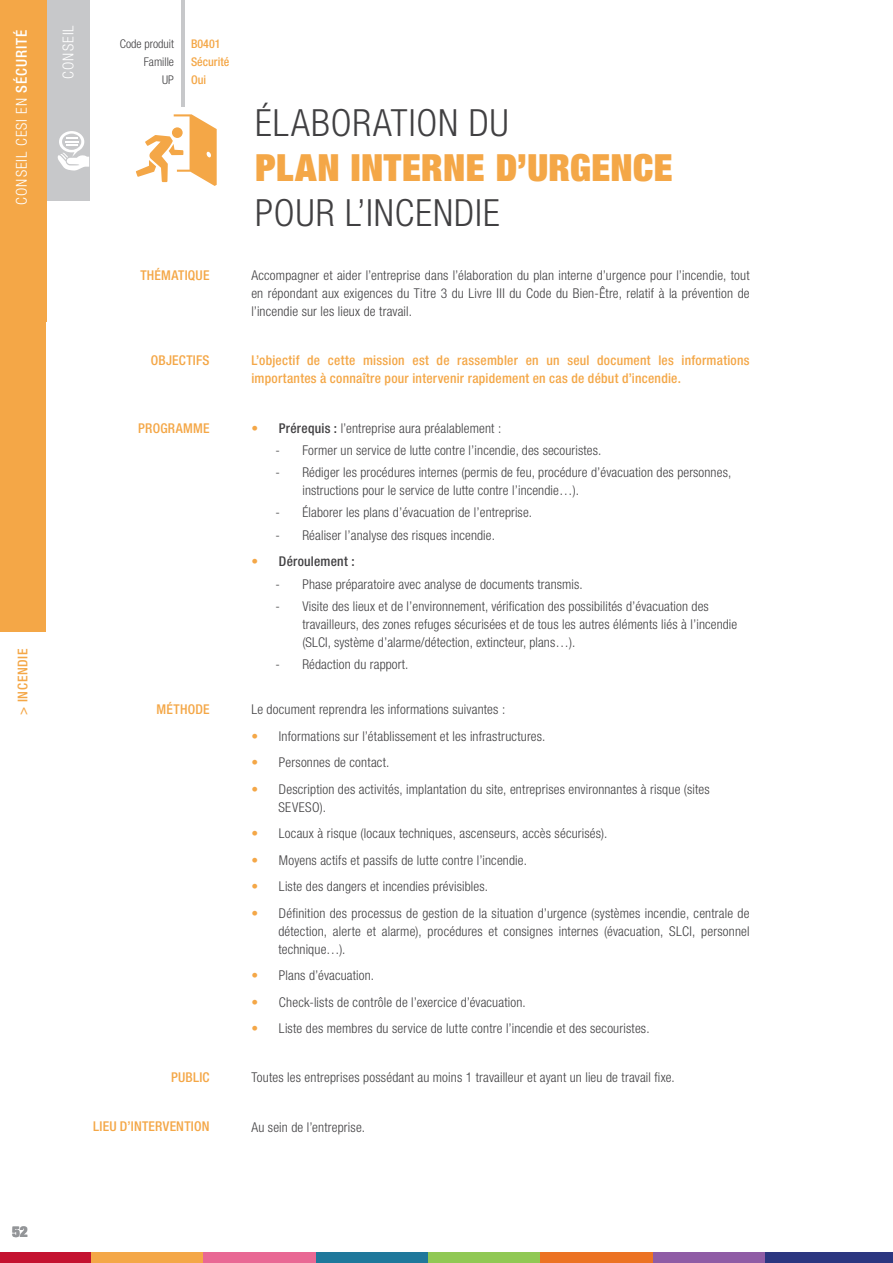
<style>
.page{position:relative;width:893px;height:1263px;background:#fff}
.page>*{position:absolute;margin:0;border:0;box-sizing:border-box;transform-origin:0 0}
.t1{font:300 condensed 37.5px "Helvetica Neue";letter-spacing:.025em;color:#414042}
.t2{font:900 expanded 37.5px "Helvetica Neue";letter-spacing:.01em;color:#f4a747}
.t3{font:300 condensed 15px "Helvetica Neue";letter-spacing:.07em;color:#fff}
.t4{font:900 expanded 15px "Helvetica Neue";color:#939598}
.t5{font:300 condensed 13.5px/18px "Helvetica Neue";letter-spacing:.01em;color:#414042}
.t6{font:500 condensed 13.5px/18px "Helvetica Neue";letter-spacing:.02em;color:#f4a747}
.t7{font:500 condensed 13.5px "Helvetica Neue";letter-spacing:.015em;color:#414042}
.t8{font:500 condensed 13.5px "Helvetica Neue";letter-spacing:.05em;color:#f4a747}
.t9{font:300 condensed 12px "Helvetica Neue";color:#414042}
.t10{font:500 condensed 12px "Helvetica Neue";color:#f4a747}
.s1{font-weight:500}
.s2{color:#f4a747}
.s3{font-weight:300;color:#f4a747}
</style>
<div class="page">
<div style="left:91px;top:1252px;width:113px;height:11px;background:#f4a747"></div>
<div style="left:204px;top:1252px;width:112px;height:11px;background:#e96894"></div>
<div style="left:316px;top:1252px;width:112px;height:11px;background:#1f789b"></div>
<div style="left:428px;top:1252px;width:113px;height:11px;background:#90c854"></div>
<div style="left:540px;top:1252px;width:113px;height:11px;background:#ec7223"></div>
<div style="left:653px;top:1252px;width:112px;height:11px;background:#8f5ca5"></div>
<div style="left:765px;top:1252px;width:128px;height:11px;background:#2b3680"></div>
<div style="left:0;top:1252px;width:91px;height:11px;background:#c41230"></div>
<div style="left:46px;top:0;width:43px;height:201px;background:#c7c8ca"></div>
<svg style="left:58px;top:131px;width:31px;height:40px"></svg>
<div style="left:0;top:0;width:46px;height:631px;background:#f4a747"></div>
<hr style="left:181px;top:0;width:4px;height:106px;background:#c7c8ca">
<svg style="left:136px;top:114px;width:81px;height:72px"></svg>
<p class="t3" style="left:15px;top:184px;width:156px;rotate:-90deg">CONSEIL CESI EN <span class="s1">SANTÉ</span></p>
<p class="t3" style="left:59px;top:79px;width:55px;rotate:-90deg">CONSEIL</p>
<p class="t3" style="left:13px;top:205px;width:176px;rotate:-90deg">CONSEIL CESI EN <span class="s1">SÉCURITÉ</span></p>
<p class="t8" style="left:15px;top:715px;width:68px;rotate:-90deg">&gt; INCENDIE</p>
<p class="t9" style="left:120px;top:37px;width:56px">Code produit</p>
<p class="t10" style="left:191px;top:36px;width:31px">B0401</p>
<p class="t9" style="left:144px;top:55px;width:32px">Famille</p>
<p class="t10" style="left:191px;top:54px;width:40px">Sécurité</p>
<p class="t9" style="left:162px;top:73px;width:13px">UP</p>
<p class="t10" style="left:191px;top:72px;width:17px">Oui</p>
<h1 class="t1" style="left:255px;top:101px;width:255px">ÉLABORATION DU</h1>
<h1 class="t2" style="left:255px;top:144px;width:419px">PLAN INTERNE D’URGENCE</h1>
<h1 class="t1" style="left:255px;top:191px;width:246px">POUR L’INCENDIE</h1>
<p class="t6" style="left:140px;top:266px;width:71px">THÉMATIQUE</p>
<p class="t5" style="left:251px;top:266px;width:500px;text-align:justify">Accompagner et aider l’entreprise dans l’élaboration du plan interne d’urgence pour l’incendie, tout en répondant aux exigences du Titre 3 du Livre III du Code du Bien-Être, relatif à la prévention de l’incendie sur les lieux de travail.</p>
<p class="t6" style="left:151px;top:351px;width:60px">OBJECTIFS</p>
<p class="t6" style="left:251px;top:351px;width:500px">L’objectif de cette mission est de rassembler en un seul document les informations importantes à connaître pour intervenir rapidement en cas de début d’incendie.</p>
<p class="t6" style="left:138px;top:419px;width:73px">PROGRAMME</p>
<p class="t5" style="left:251px;top:419px;width:251px"><span class="s2">•</span> <span class="s1">Prérequis :</span> l’entreprise aura préalablement :</p>
<p class="t5" style="left:275px;top:441px;width:327px">- Former un service de lutte contre l’incendie, des secouristes.</p>
<p class="t5" style="left:302px;top:463px;width:430px;text-indent:-27px">- Rédiger les procédures internes (permis de feu, procédure d’évacuation des personnes, instructions pour le service de lutte contre l’incendie…).</p>
<p class="t5" style="left:275px;top:504px;width:258px">- Élaborer les plans d’évacuation de l’entreprise.</p>
<p class="t5" style="left:275px;top:526px;width:221px">- Réaliser l’analyse des risques incendie.</p>
<p class="t7" style="left:251px;top:553px;width:105px"><span class="s3">•</span> Déroulement :</p>
<p class="t5" style="left:275px;top:575px;width:309px">- Phase préparatoire avec analyse de documents transmis.</p>
<p class="t5" style="left:302px;top:597px;width:436px;text-indent:-27px">- Visite des lieux et de l’environnement, vérification des possibilités d’évacuation des travailleurs, des zones refuges sécurisées et de tous les autres éléments liés à l’incendie (SLCI, système d’alarme/détection, extincteur, plans…).</p>
<p class="t5" style="left:275px;top:655px;width:134px">- Rédaction du rapport.</p>
<p class="t6" style="left:157px;top:700px;width:54px">MÉTHODE</p>
<p class="t5" style="left:251px;top:700px;width:255px">Le document reprendra les informations suivantes :</p>
<p class="t5" style="left:251px;top:727px;width:296px"><span class="s2">•</span> Informations sur l’établissement et les infrastructures.</p>
<p class="t5" style="left:251px;top:753px;width:140px"><span class="s2">•</span> Personnes de contact.</p>
<p class="t5" style="left:278px;top:780px;width:433px;text-indent:-27px"><span class="s2">•</span> Description des activités, implantation du site, entreprises environnantes à risque (sites<br>SEVESO).</p>
<p class="t5" style="left:251px;top:824px;width:358px"><span class="s2">•</span> Locaux à risque (locaux techniques, ascenseurs, accès sécurisés).</p>
<p class="t5" style="left:251px;top:851px;width:277px"><span class="s2">•</span> Moyens actifs et passifs de lutte contre l’incendie.</p>
<p class="t5" style="left:251px;top:877px;width:238px"><span class="s2">•</span> Liste des dangers et incendies prévisibles.</p>
<p class="t5" style="left:278px;top:904px;width:473px;text-align:justify;text-indent:-27px"><span class="s2">•</span> Définition des processus de gestion de la situation d’urgence (systèmes incendie, centrale de détection, alerte et alarme), procédures et consignes internes (évacuation, SLCI, personnel technique…).</p>
<p class="t5" style="left:251px;top:966px;width:124px"><span class="s2">•</span> Plans d’évacuation.</p>
<p class="t5" style="left:251px;top:993px;width:276px"><span class="s2">•</span> Check-lists de contrôle de l’exercice d’évacuation.</p>
<p class="t5" style="left:251px;top:1019px;width:400px"><span class="s2">•</span> Liste des membres du service de lutte contre l’incendie et des secouristes.</p>
<p class="t6" style="left:171px;top:1068px;width:40px">PUBLIC</p>
<p class="t5" style="left:251px;top:1068px;width:425px">Toutes les entreprises possédant au moins 1 travailleur et ayant un lieu de travail fixe.</p>
<p class="t6" style="left:93px;top:1117px;width:118px">LIEU D’INTERVENTION</p>
<p class="t5" style="left:251px;top:1118px;width:115px">Au sein de l’entreprise.</p>
<p class="t4" style="left:12px;top:1222px;width:17px">52</p>
</div>
